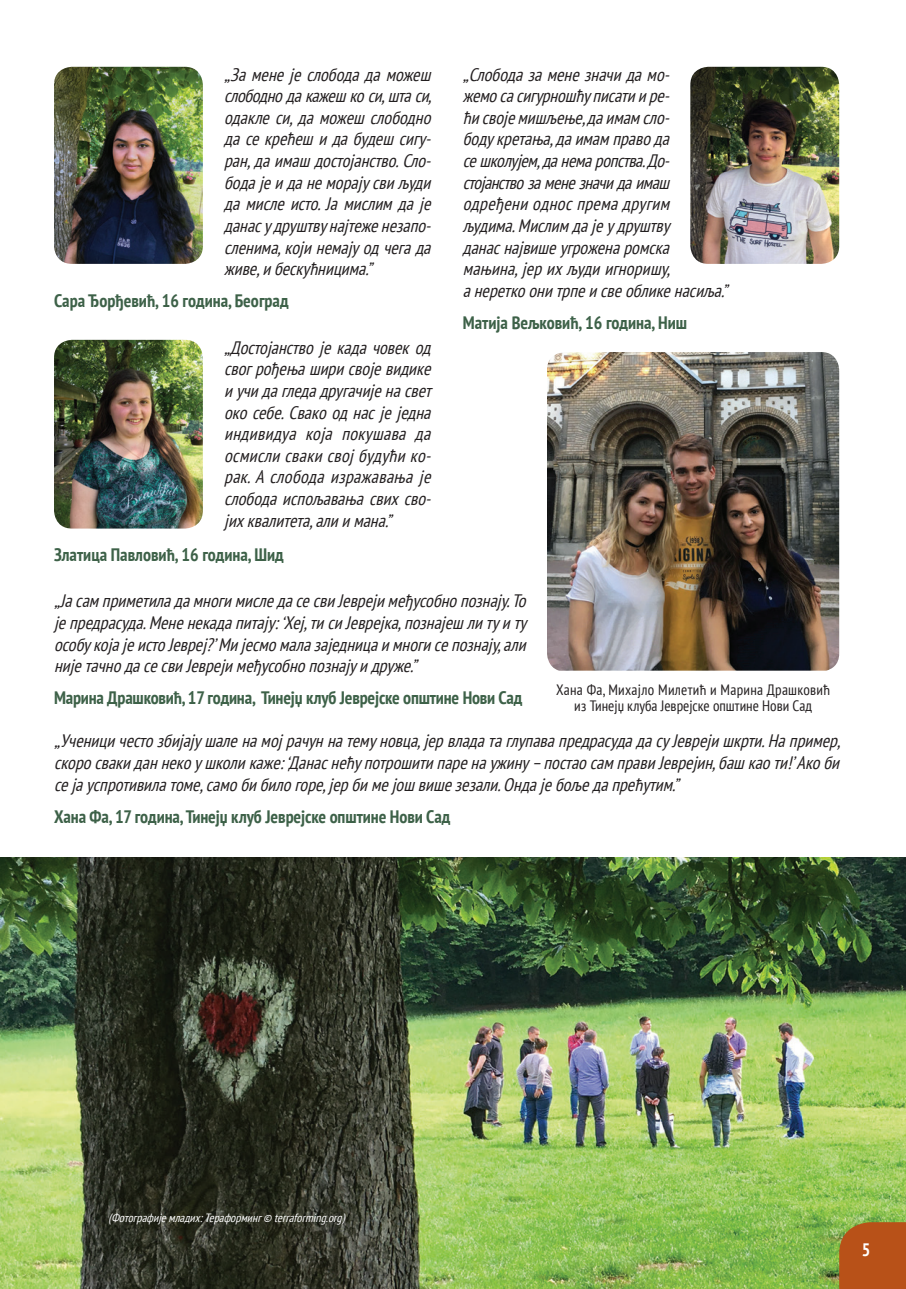
<style>
.page{position:relative;width:906px;height:1289px;background:#fff}
.page>*{position:absolute;margin:0;border:0;box-sizing:border-box;transform-origin:0 0}
.t1{font:italic condensed 18px/21.6px "PT Sans";color:#231f20;text-align:justify}
.t2{font:700 condensed 18px "PT Sans";letter-spacing:-.005em;color:#3d6148}
.t3{font:700 condensed 18px "PT Sans";color:#fff}
.t4{font:condensed 15px/16.5px "PT Sans";letter-spacing:.02em;color:#231f20;text-align:center}
.t5{font:italic condensed 12px "PT Sans";color:#fff}
.s1{font-stretch:normal}
</style>
<div class="page">
<img style="left:0;top:857px;width:906px;height:431px">
<img style="left:54px;top:67px;width:149px;height:197px">
<img style="left:690px;top:67px;width:149px;height:197px">
<div style="left:839px;top:1222px;width:67px;height:66px;background:#b85118"></div>
<img style="left:547px;top:352px;width:292px;height:318px">
<img style="left:54px;top:340px;width:149px;height:188px">
<p class="t1" style="left:224px;top:63px;width:214px"><span class="s1">„</span>Заменејеслободадаможеш слободнодакажеш коси,штаси, одаклеси,даможеш слободно дасекрећеш идабудеш сигу&shy;ран,даимаш достојанство.Сло&shy;бодајеиданеморајусвиљуди дамислеисто.Јамислимдаје данасудруштвунајтеженезапо&shy;сленима,којинемајуодчегада живе,ибескућницима.”</p>
<p class="t2" style="left:54px;top:289px;width:236px">Сара Ђорђевић, 16 година, Београд</p>
<p class="t1" style="left:224px;top:336px;width:213px"><span class="s1">„</span>Достојанствојекадачовекод свогрођењаширисвојевидике иучидагледадругачијенасвет окосебе.Свакооднасјеједна индивидуа која покушава да осмислисвакисвој будућико&shy;рак.Аслобода изражавања је слободаиспољавањасвихсво&shy;јихквалитета,алиимана.”</p>
<p class="t2" style="left:54px;top:543px;width:231px">Златица Павловић, 16 година, Шид</p>
<p class="t1" style="left:463px;top:63px;width:271px;text-align:left"><span class="s1">„</span>Слободазаменезначидамо&shy;жемосасигурношћуписатиире&shy;ћисвојемишљење,даимамсло&shy;бодукретања,даимамправода сешколујем,данемаропства.До&shy;стојанствозаменезначидаимаш одређениодноспремадругим људима.Мислимдајеудруштву данаснајвишеугроженаромска мањина,јерихљудиигноришу, анереткоонитрпеисвеобликенасиља.”</p>
<p class="t2" style="left:463px;top:311px;width:226px">Матија Вељковић, 16 година, Ниш</p>
<p class="t1" style="left:54px;top:590px;width:479px"><span class="s1">„</span>ЈасамприметиладамногимиследасесвиЈеврејимеђусобнопознају.То јепредрасуда.Мененекадапитају:‘Хеј,тисиЈеврејка,познајеш литуиту особукојајеистоЈевреј?’Мијесмомалазаједницаимногисепознају,али нијетачнодасесвиЈеврејимеђусобнопознајуидруже.”</p>
<p class="t2" style="left:54px;top:686px;width:470px">Марина Драшковић, 17 година, Тинејџ клуб Јеврејске општине Нови Сад</p>
<p class="t1" style="left:54px;top:729px;width:793px"><span class="s1">„</span>Ученицичестозбијајушаленамој рачуннатемуновца,јервладатаглупавапредрасудадасуЈеврејишкрти.Например, скоросвакиданнекоушколикаже:‘Данаснећупотрошитипаренаужину–постаосамправиЈеврејин,баш каоти!’Акоби сејауспротивилатоме,самобибилогоре,јербимејош вишезезали.Ондајебољедапрећутим.”</p>
<p class="t2" style="left:54px;top:804px;width:398px">Хана Фа, 17 година, Тинејџ клуб Јеврејске општине Нови Сад</p>
<p class="t4" style="left:556px;top:681px;width:276px">Хана Фа, Михајло Милетић и Марина Драшковић из Тинејџ клуба Јеврејске општине Нови Сад</p>
<p class="t5" style="left:109px;top:1209px;width:241px">(Фотографијемладих:Тераформинг© terraforming.org)</p>
<p class="t3" style="left:862px;top:1237px;width:10px">5</p>
</div>
